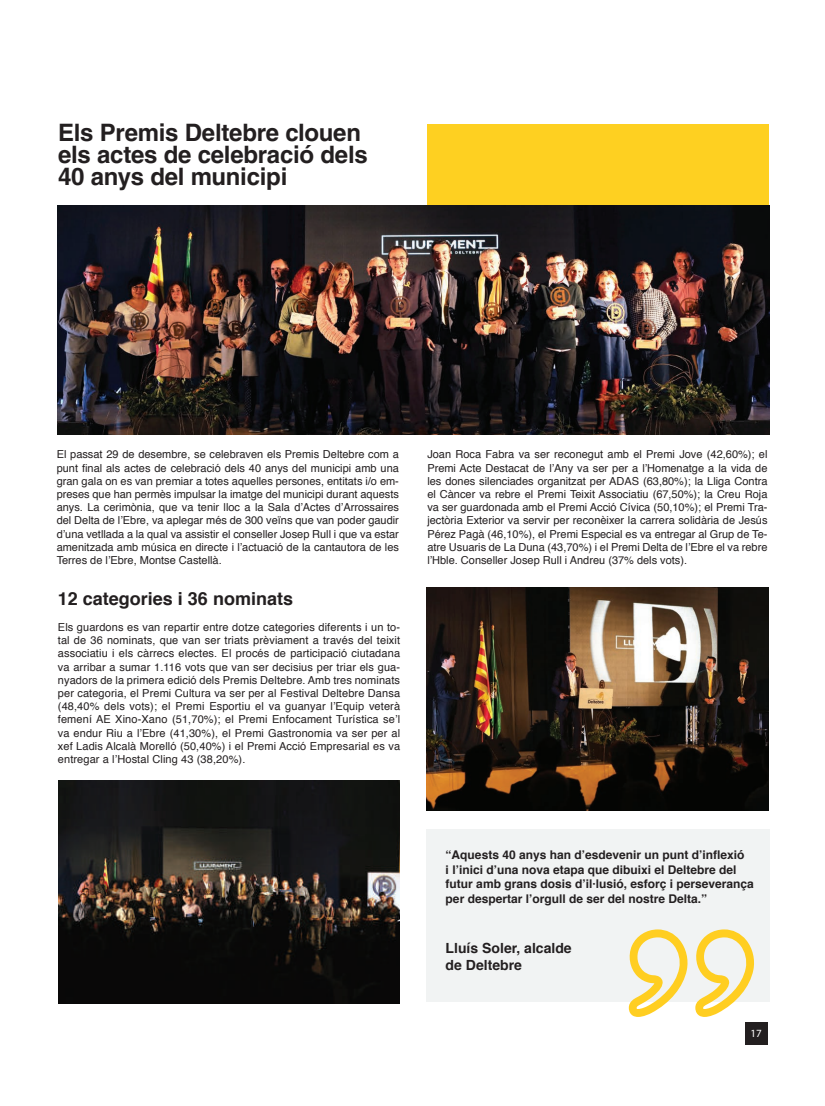
<style>
.page{position:relative;width:825px;height:1106px;background:#fff}
.page>*{position:absolute;margin:0;border:0;box-sizing:border-box;transform-origin:0 0}
.t1{font:700 24px/22px "Helvetica LT Pro";letter-spacing:-.01em;color:#231f20}
.t2{font:700 18px "Helvetica";color:#231f20}
.t3{font:700 14px/16.8px "Helvetica";color:#231f20}
.t4{font:700 12px/14.4px "Helvetica";color:#231f20}
.t5{font:11px/13.2px "Helvetica";color:#231f20;text-align:justify}
.t6{font:11px "Myriad Pro";color:#fff}
</style>
<div class="page">
<div style="left:745px;top:1022px;width:23px;height:22px;background:#231f20"></div>
<div style="left:427px;top:124px;width:342px;height:81px;background:#fed021"></div>
<img style="left:57px;top:205px;width:713px;height:229px">
<img style="left:58px;top:780px;width:341px;height:223px">
<img style="left:427px;top:587px;width:341px;height:223px">
<div style="left:427px;top:829px;width:343px;height:173px;background:#f1f3f3"></div>
<svg style="left:628px;top:929px;width:126px;height:87px"></svg>
<h1 class="t1" style="left:58px;top:122px;width:311px">Els Premis Deltebre clouen els actes de celebració dels<br>40 anys del municipi</h1>
<p class="t5" style="left:57px;top:448px;width:344px">El passat 29 de desembre, se celebraven els Premis Deltebre com a punt final als actes de celebració dels 40 anys del municipi amb una gran gala on es van premiar a totes aquelles persones, entitats i/o em&shy;preses que han permès impulsar la imatge del municipi durant aquests anys. La cerimònia, que va tenir lloc a la Sala d’Actes d’Arrossaires del Delta de l’Ebre, va aplegar més de 300 veïns que van poder gaudir d’una vetllada a la qual va assistir el conseller Josep Rull i que va estar amenitzada amb música en directe i l’actuació de la cantautora de les Terres de l’Ebre, Montse Castellà.</p>
<h2 class="t2" style="left:58px;top:583px;width:237px">12 categories i 36 nominats</h2>
<p class="t5" style="left:58px;top:621px;width:344px">Els guardons es van repartir entre dotze categories diferents i un to&shy;tal de 36 nominats, que van ser triats prèviament a través del teixit associatiu i els càrrecs electes. El procés de participació ciutadana va arribar a sumar 1.116 vots que van ser decisius per triar els gua&shy;nyadors de la primera edició dels Premis Deltebre. Amb tres nominats per categoria, el Premi Cultura va ser per al Festival Deltebre Dansa (48,40% dels vots); el Premi Esportiu el va guanyar l’Equip veterà femení AE Xino-Xano (51,70%); el Premi Enfocament Turística se’l va endur Riu a l’Ebre (41,30%), el Premi Gastronomia va ser per al xef Ladis Alcalà Morelló (50,40%) i el Premi Acció Empresarial es va entregar a l’Hostal Cling 43 (38,20%).</p>
<p class="t5" style="left:427px;top:448px;width:342px">Joan Roca Fabra va ser reconegut amb el Premi Jove (42,60%); el Premi Acte Destacat de l’Any va ser per a l’Homenatge a la vida de les dones silenciades organitzat per ADAS (63,80%); la Lliga Contra el Càncer va rebre el Premi Teixit Associatiu (67,50%); la Creu Roja va ser guardonada amb el Premi Acció Cívica (50,10%); el Premi Tra&shy;jectòria Exterior va servir per reconèixer la carrera solidària de Jesús Pérez Pagà (46,10%), el Premi Especial es va entregar al Grup de Te&shy;atre Usuaris de La Duna (43,70%) i el Premi Delta de l’Ebre el va rebre l’Hble. Conseller Josep Rull i Andreu (37% dels vots).</p>
<p class="t4" style="left:446px;top:848px;width:310px">“Aquests 40 anys han d’esdevenir un punt d’inflexió<br>i l’inici d’una nova etapa que dibuixi el Deltebre del futur amb grans dosis d’il·lusió, esforç i perseverança per despertar l’orgull de ser del nostre Delta.”</p>
<p class="t3" style="left:446px;top:939px;width:128px">Lluís Soler, alcalde de Deltebre</p>
<p class="t6" style="left:750px;top:1026px;width:13px">17</p>
</div>
